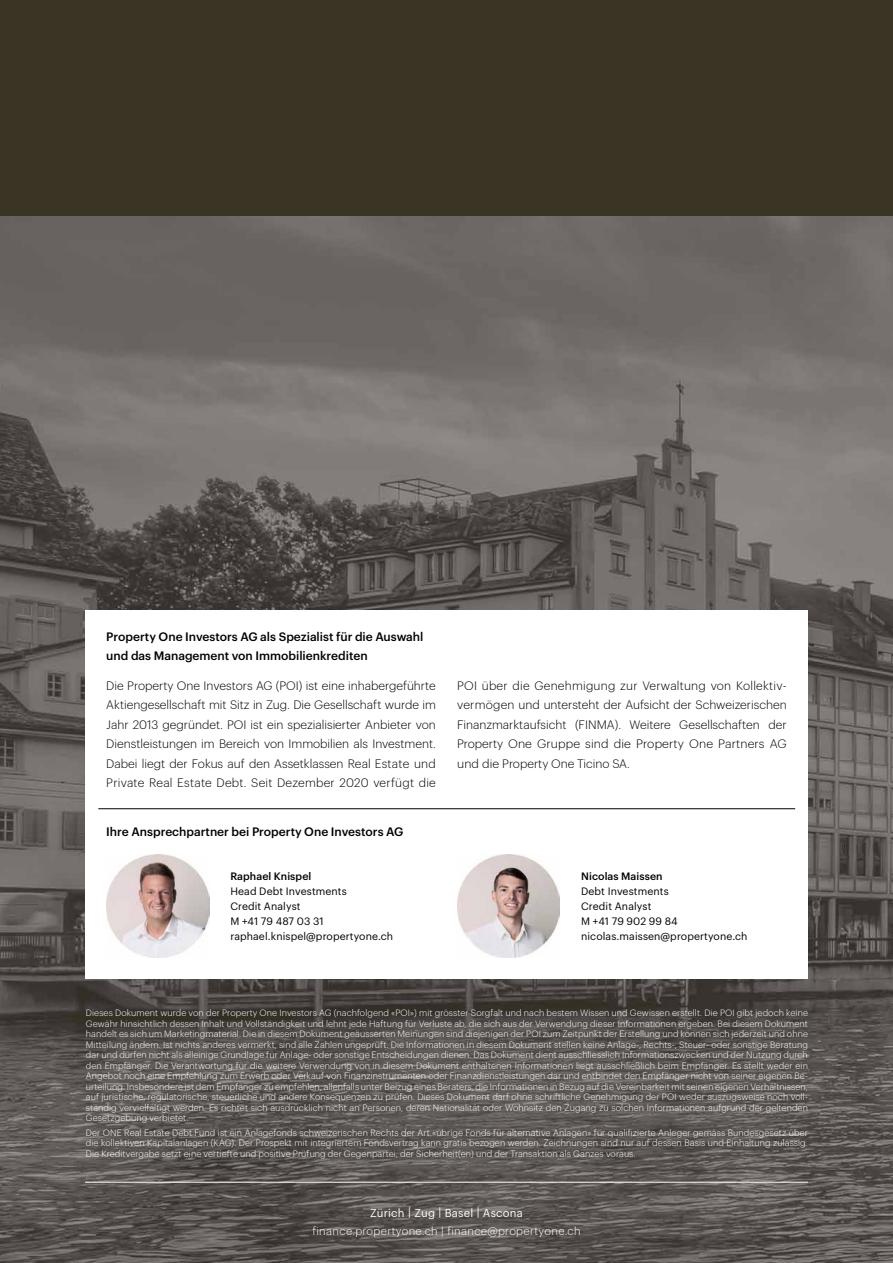
<style>
.page{position:relative;width:893px;height:1263px;background:#3a3425}
.page>*{position:absolute;margin:0;border:0;box-sizing:border-box;transform-origin:0 0}
.t1{font:300 12px/19.5px "Graphik";letter-spacing:.01em;color:#000;text-align:justify}
.t2{font:500 12px/19.5px "Graphik";color:#000}
.t3{font:300 11.25px "Graphik";letter-spacing:.03em;color:#fff}
.t4{font:11.25px "Graphik";letter-spacing:.02em;color:#fff}
.t5{font:10.5px/15px "Graphik";letter-spacing:.01em;color:#000}
.t6{font:500 10.5px "Graphik";letter-spacing:.01em;color:#000}
.t7{font:300 9px/10.5px "Graphik";letter-spacing:.01em;color:#fff;text-align:justify}
</style>
<div class="page">
<img style="left:0;top:217px;width:893px;height:1046px">
<div style="left:85px;top:610px;width:723px;height:369px;background:#fff"></div>
<hr style="left:98px;top:808px;width:697px;height:1px;background:#000">
<img style="left:106px;top:855px;width:103px;height:103px">
<img style="left:457px;top:855px;width:103px;height:103px">
<hr style="left:85px;top:1182px;width:723px;height:1px;background:#fff">
<h1 class="t2" style="left:106px;top:626px;width:319px">Property One Investors AG als Spezialist für die Auswahl und das Management von Immobilienkrediten</h1>
<p class="t1" style="left:106px;top:675px;width:331px">Die Property One Investors AG (POI) ist eine inhabergeführte Aktiengesellschaft mit Sitz in Zug. Die Gesellschaft wurde im Jahr 2013 gegründet. POI ist ein spezialisierter Anbieter von Dienstleistungen im Bereich von Immobilien als Investment.<br>Dabei liegt der Fokus auf den Assetklassen Real Estate und Private Real Estate Debt. Seit Dezember 2020 verfügt die</p>
<p class="t1" style="left:457px;top:675px;width:331px">POI über die Genehmigung zur Verwaltung von Kollektiv&shy;vermögen und untersteht der Aufsicht der Schweizerischen Finanzmarktaufsicht (FINMA). Weitere Gesellschaften der Property One Gruppe sind die Property One Partners AG und die Property One Ticino SA.</p>
<h1 class="t2" style="left:106px;top:821px;width:299px">Ihre Ansprechpartner bei Property One Investors AG</h1>
<p class="t6" style="left:230px;top:868px;width:83px">Raphael Knispel</p>
<p class="t5" style="left:230px;top:883px;width:164px">Head Debt Investments<br>Credit Analyst<br>M +41 79 487 03 31 raphael.knispel@propertyone.ch</p>
<p class="t6" style="left:581px;top:868px;width:83px">Nicolas Maissen</p>
<p class="t5" style="left:581px;top:883px;width:168px">Debt Investments<br>Credit Analyst<br>M +41 79 902 99 84 nicolas.maissen@propertyone.ch</p>
<p class="t7" style="left:86px;top:1007px;width:724px">Dieses Dokument wurde von der Property One Investors AG (nachfolgend «POI») mit grösster Sorgfalt und nach bestem Wissen und Gewissen erstellt. Die POI gibt jedoch keine Gewähr hinsichtlich dessen Inhalt und Vollständigkeit und lehnt jede Haftung für Verluste ab, die sich aus der Verwendung dieser Informationen ergeben. Bei diesem Dokument handelt es sich um Marketingmaterial. Die in diesem Dokument geäusserten Meinungen sind diejenigen der POI zum Zeitpunkt der Erstellung und können sich jederzeit und ohne Mitteilung ändern. Ist nichts anderes vermerkt, sind alle Zahlen ungeprüft. Die Informationen in diesem Dokument stellen keine Anlage-, Rechts-, Steuer- oder sonstige Beratung dar und dürfen nicht als alleinige Grundlage für Anlage- oder sonstige Entscheidungen dienen. Das Dokument dient ausschliesslich Informationszwecken und der Nutzung durch den Empfänger. Die Verantwortung für die weitere Verwendung von in diesem Dokument enthaltenen Informationen liegt ausschließlich beim Empfänger. Es stellt weder ein Angebot noch eine Empfehlung zum Erwerb oder Verkauf von Finanzinstrumenten oder Finanzdienstleistungen dar und entbindet den Empfänger nicht von seiner eigenen Be&shy;urteilung. Insbesondere ist dem Empfänger zu empfehlen, allenfalls unter Beizug eines Beraters, die Informationen in Bezug auf die Vereinbarkeit mit seinen eigenen Verhältnissen, auf juristische, regulatorische, steuerliche und andere Konsequenzen zu prüfen. Dieses Dokument darf ohne schriftliche Genehmigung der POI weder auszugsweise noch voll&shy;ständig vervielfältigt werden. Es richtet sich ausdrücklich nicht an Personen, deren Nationalität oder Wohnsitz den Zugang zu solchen Informationen aufgrund der geltenden Gesetzgebung verbietet.</p>
<p class="t7" style="left:86px;top:1127px;width:724px">Der ONE Real Estate Debt Fund ist ein Anlagefonds schweizerischen Rechts der Art «übrige Fonds für alternative Anlagen» für qualifizierte Anleger gemäss Bundesgesetz über die kollektiven Kapitalanlagen (KAG). Der Prospekt mit integriertem Fondsvertrag kann gratis bezogen werden. Zeichnungen sind nur auf dessen Basis und Einhaltung zulässig.<br>Die Kreditvergabe setzt eine vertiefte und positive Prüfung der Gegenpartei, der Sicherheit(en) und der Transaktion als Ganzes voraus.</p>
<p class="t4" style="left:370px;top:1204px;width:154px">Zürich | Zug | Basel | Ascona</p>
<p class="t3" style="left:312px;top:1223px;width:270px">finance.propertyone.ch | finance@propertyone.ch</p>
</div>
